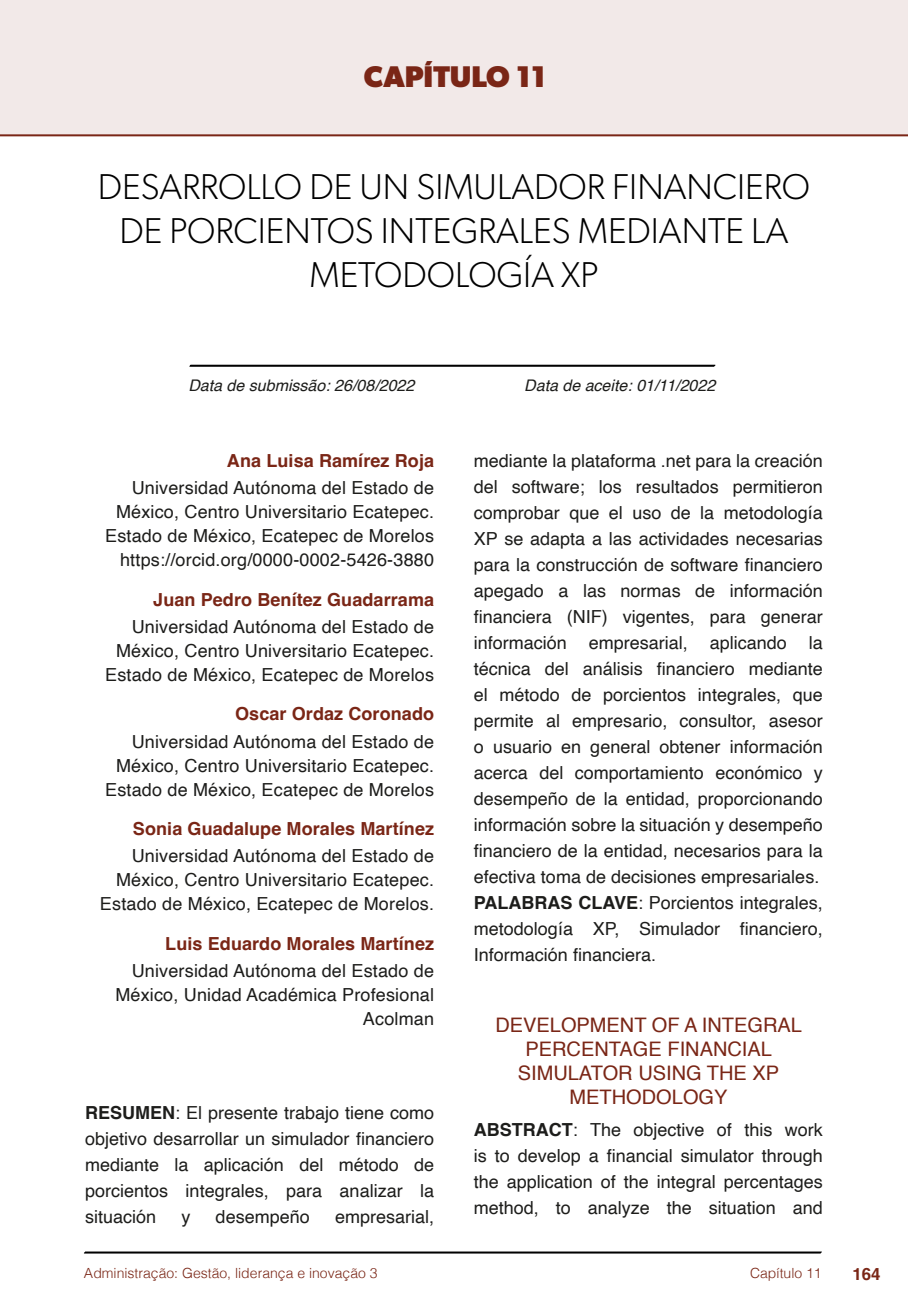
<style>
.page{position:relative;width:908px;height:1304px;background:#fff}
.page>*{position:absolute;margin:0;border:0;box-sizing:border-box;transform-origin:0 0}
.t1{font:300 36px/44px "Gibson";color:#000;text-align:center}
.t2{font:700 30px "Gibson";color:#7a2616}
.t3{font:20px/24px "Helvetica";color:#7a2616;text-align:center}
.t4{font:18px/26px "Helvetica";color:#1d1d1b;text-align:right}
.t5{font:700 18px "Helvetica";letter-spacing:.005em;color:#7a2616}
.t6{font:700 16.8px "Helvetica";color:#7a2616}
.t7{font:italic 16px "Helvetica";color:#1d1d1b}
.t8{font:300 14px "Helvetica";color:#7a2616}
.s1{font-weight:700}
</style>
<div class="page">
<svg style="left:84px;top:1251px;width:737px;height:3px;background:#515151"></svg>
<div style="left:0;top:0;width:907px;height:136px;background:#f2e9e8"></div>
<div style="left:44px;top:72px;width:68px;height:61px;background:#f2e9e8"></div>
<svg style="left:189px;top:364px;width:526px;height:3px;background:#4f4f4f"></svg>
<h2 class="t2" style="left:364px;top:58px;width:183px">CAPÍTULO 11</h2>
<h1 class="t1" style="left:98px;top:164px;width:713px">DESARROLLO DE UN SIMULADOR FINANCIERO<br>DE PORCIENTOS INTEGRALES MEDIANTE LA<br>METODOLOGÍA XP</h1>
<p class="t7" style="left:188px;top:373px;width:227px">Data de submissão: 26/08/2022</p>
<p class="t7" style="left:524px;top:373px;width:192px">Data de aceite: 01/11/2022</p>
<p class="t5" style="left:227px;top:450px;width:208px">Ana Luisa Ramírez Roja</p>
<p class="t4" style="left:105px;top:477px;width:330px;line-height:24px">Universidad Autónoma del Estado de México, Centro Universitario Ecatepec.<br>Estado de México, Ecatepec de Morelos https://orcid.org/0000-0002-5426-3880</p>
<p class="t5" style="left:153px;top:588px;width:282px">Juan Pedro Benítez Guadarrama</p>
<p class="t4" style="left:105px;top:615px;width:330px;line-height:24px">Universidad Autónoma del Estado de<br>México, Centro Universitario Ecatepec.<br>Estado de México, Ecatepec de Morelos</p>
<p class="t5" style="left:235px;top:703px;width:200px">Oscar Ordaz Coronado</p>
<p class="t4" style="left:105px;top:730px;width:330px;line-height:24px">Universidad Autónoma del Estado de<br>México, Centro Universitario Ecatepec.<br>Estado de México, Ecatepec de Morelos</p>
<p class="t5" style="left:133px;top:818px;width:302px">Sonia Guadalupe Morales Martínez</p>
<p class="t4" style="left:100px;top:845px;width:335px;line-height:24px">Universidad Autónoma del Estado de<br>México, Centro Universitario Ecatepec.<br>Estado de México, Ecatepec de Morelos.</p>
<p class="t5" style="left:165px;top:932px;width:270px">Luis Eduardo Morales Martínez</p>
<p class="t4" style="left:115px;top:959px;width:320px;line-height:24px">Universidad Autónoma del Estado de<br>México, Unidad Académica Profesional<br>Acolman</p>
<p class="t4" style="left:85px;top:1100px;width:350px;text-align:justify"><span class="s1">RESUMEN</span>: El presente trabajo tiene como objetivo desarrollar un simulador financiero mediante la aplicación del método de porcientos integrales, para analizar la situación</p>
<p class="t4" style="left:181px;top:1204px;width:10px">y</p>
<p class="t4" style="left:215px;top:1204px;width:96px">desempeño</p>
<p class="t4" style="left:335px;top:1204px;width:101px">empresarial,</p>
<p class="t4" style="left:473px;top:448px;width:350px;text-align:left">mediante la plataforma .net para la creación del software; los resultados permitieron comprobar que el uso de la metodología XP se adapta a las actividades necesarias para la construcción de software financiero apegado a las normas de información financiera (NIF) vigentes, para generar información empresarial, aplicando la técnica del análisis financiero mediante el método de porcientos integrales, que permite al empresario, consultor, asesor o usuario en general obtener información acerca del comportamiento económico y desempeño de la entidad, proporcionando información sobre la situación y desempeño financiero de la entidad, necesarios para la efectiva toma de decisiones empresariales.<br><span class="s1">PALABRAS CLAVE</span>: Porcientos integrales, metodología XP, Simulador financiero, Información financiera.</p>
<p class="t3" style="left:495px;top:1014px;width:308px">DEVELOPMENT OF A INTEGRAL<br>PERCENTAGE FINANCIAL<br>SIMULATOR USING THE XP<br>METHODOLOGY</p>
<p class="t4" style="left:473px;top:1117px;width:350px;text-align:justify"><span class="s1">ABSTRACT</span>: The objective of this work is to develop a financial simulator through the application of the integral percentages method, to analyze the situation and</p>
<p class="t8" style="left:84px;top:1261px;width:295px">Administração: Gestão, liderança e inovação 3</p>
<p class="t8" style="left:749px;top:1261px;width:73px">Capítulo 11</p>
<p class="t6" style="left:851px;top:1264px;width:30px">164</p>
</div>
